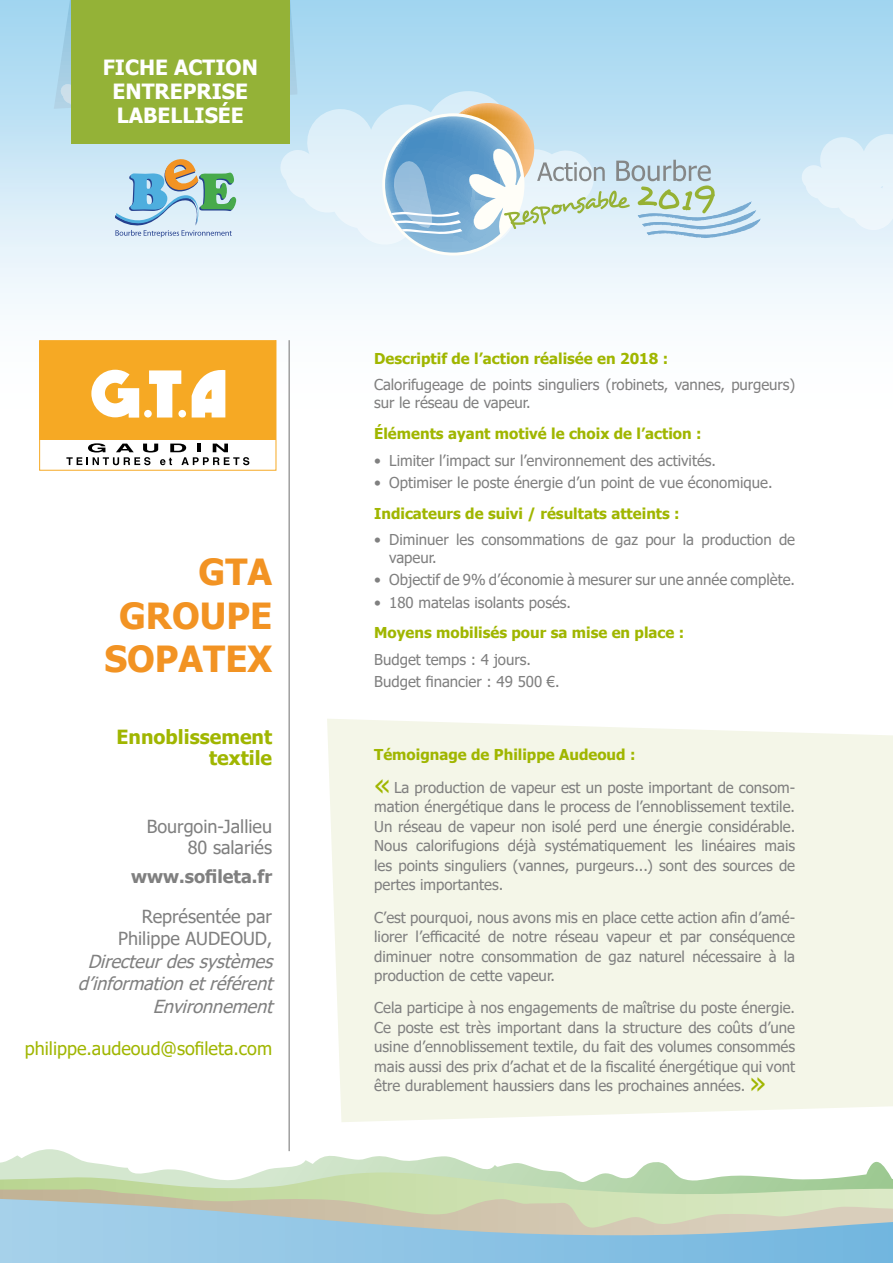
<style>
.page{position:relative;width:893px;height:1263px;background:#fff}
.page>*{position:absolute;margin:0;border:0;box-sizing:border-box;transform-origin:0 0}
.t1{font:700 36px/43.2px "Tahoma";color:#f29323;text-align:right}
.t2{font:700 21px/24px "Tahoma";color:#fff;text-align:center}
.t3{font:700 19.5px/21px "Tahoma";color:#a0b600;text-align:right}
.t4{font:18px/21px "Tahoma";color:#808080;text-align:right}
.t5{font:italic 18px/22.5px "Tahoma";color:#808080;text-align:right}
.t6{font:18px "Tahoma";color:#a0b600}
.t7{font:700 18px "Tahoma";color:#808080}
.t8{font:15px/19.5px "Tahoma";color:#808080}
.t9{font:700 15px "Tahoma";color:#a0b600}
.s1{font-weight:700;color:#a0b600}
.s2{font-size:30px;color:#a0b600}
</style>
<div class="page">
<svg style="left:0;top:1149px;width:888px;height:23px"></svg>
<svg style="left:0;top:1172px;width:893px;height:17px;background:#c7dfb8"></svg>
<svg style="left:0;top:1189px;width:893px;height:10px;background:#c7d8aa"></svg>
<svg style="left:0;top:1199px;width:893px;height:64px;background:#a7c8d2"></svg>
<div style="left:0;top:0;width:893px;height:443px;background:linear-gradient(to bottom,#a3d6f0,#fff)"></div>
<svg style="left:54px;top:0;width:243px;height:109px;background:#a7d2e3"></svg>
<div style="left:71px;top:0;width:218px;height:143px;background:#94b237"></div>
<svg style="left:115px;top:157px;width:121px;height:80px;background:#aecdd1"></svg>
<svg style="left:280px;top:91px;width:314px;height:156px;background:#d5eaf2"></svg>
<svg style="left:802px;top:125px;width:91px;height:107px;background:#deeff9"></svg>
<svg style="left:385px;top:103px;width:376px;height:150px;background:#bdd6e2"></svg>
<div style="left:327px;top:719px;width:566px;height:403px;background:#f4f6e8"></div>
<hr style="left:289px;top:340px;width:1px;height:811px;background:#808080">
<div style="left:40px;top:341px;width:236px;height:98px;background:#f6a924"></div>
<svg style="left:149px;top:370px;width:32px;height:47px"></svg>
<svg style="left:192px;top:369px;width:33px;height:48px"></svg>
<div style="left:144px;top:410px;width:8px;height:7px;background:#fff;border-radius:50%"></div>
<div style="left:178px;top:410px;width:8px;height:7px;background:#fff;border-radius:50%"></div>
<svg style="left:91px;top:370px;width:48px;height:48px"></svg>
<svg style="left:66px;top:443px;width:183px;height:22px"></svg>
<div style="left:39px;top:340px;width:237px;height:131px;border:1px solid #f6a924"></div>
<h2 class="t2" style="left:103px;top:56px;width:157px">FICHE ACTION<br>ENTREPRISE<br>LABELLISÉE</h2>
<h1 class="t1" style="left:104px;top:552px;width:169px">GTA<br>GROUPE<br>SOPATEX</h1>
<h3 class="t3" style="left:117px;top:727px;width:157px">Ennoblissement textile</h3>
<p class="t4" style="left:147px;top:816px;width:127px">Bourgoin-Jallieu<br>80 salariés</p>
<p class="t7" style="left:131px;top:864px;width:142px">www.sofileta.fr</p>
<p class="t4" style="left:118px;top:906px;width:155px;line-height:22.5px">Représentée par<br>Philippe AUDEOUD,</p>
<p class="t5" style="left:78px;top:951px;width:203px">Directeurdessystèmes d’informationetréférent<br>Environnement</p>
<p class="t6" style="left:25px;top:1036px;width:249px">philippe.audeoud@sofileta.com</p>
<p class="t9" style="left:374px;top:348px;width:295px">Descriptif de l’action réalisée en 2018 :</p>
<p class="t8" style="left:374px;top:377px;width:422px;line-height:18px">Calorifugeage de points singuliers (robinets, vannes, purgeurs) sur le réseau de vapeur.</p>
<p class="t9" style="left:374px;top:423px;width:329px">Éléments ayant motivé le choix de l’action :</p>
<p class="t8" style="left:374px;top:451px;width:343px">• Limiter l’impact sur l’environnement des activités.</p>
<p class="t8" style="left:374px;top:473px;width:400px">• Optimiser le poste énergie d’un point de vue économique.</p>
<p class="t9" style="left:374px;top:503px;width:307px">Indicateurs de suivi / résultats atteints :</p>
<p class="t8" style="left:389px;top:531px;width:407px;line-height:18px;text-indent:-15px">• Diminuer les consommations de gaz pour la production de vapeur.</p>
<p class="t8" style="left:374px;top:571px;width:422px">• Objectif de 9% d’économie à mesurer sur une année complète.</p>
<p class="t8" style="left:374px;top:593px;width:198px">• 180 matelas isolants posés.</p>
<p class="t9" style="left:374px;top:622px;width:311px">Moyens mobilisés pour sa mise en place :</p>
<p class="t8" style="left:374px;top:649px;width:187px;line-height:22.2px">Budget temps : 4 jours.<br>Budget financier : 49 500 €.</p>
<p class="t8" style="left:374px;top:740px;width:422px;line-height:32.2px"><span class="s1">Témoignage de Philippe Audeoud :<br></span><span class="s2">«</span> La production de vapeur est un poste important de consom-</p>
<p class="t8" style="left:374px;top:798px;width:422px;text-align:justify">mation énergétique dans le process de l’ennoblissement textile.<br>Un réseau de vapeur non isolé perd une énergie considérable.<br>Nous calorifugions déjà systématiquement les linéaires mais les points singuliers (vannes, purgeurs...) sont des sources de pertes importantes.</p>
<p class="t8" style="left:374px;top:908px;width:422px;text-align:justify">C’est pourquoi, nous avons mis en place cette action afin d’amé&shy;liorer l’efficacité de notre réseau vapeur et par conséquence diminuer notre consommation de gaz naturel nécessaire à la production de cette vapeur.</p>
<p class="t8" style="left:374px;top:999px;width:422px;text-align:justify">Cela participe à nos engagements de maîtrise du poste énergie.<br>Ce poste est très important dans la structure des coûts d’une usine d’ennoblissement textile, du fait des volumes consommés mais aussi des prix d’achat et de la fiscalité énergétique qui vont être durablement haussiers dans les prochaines années. <span class="s2">»</span></p>
</div>
